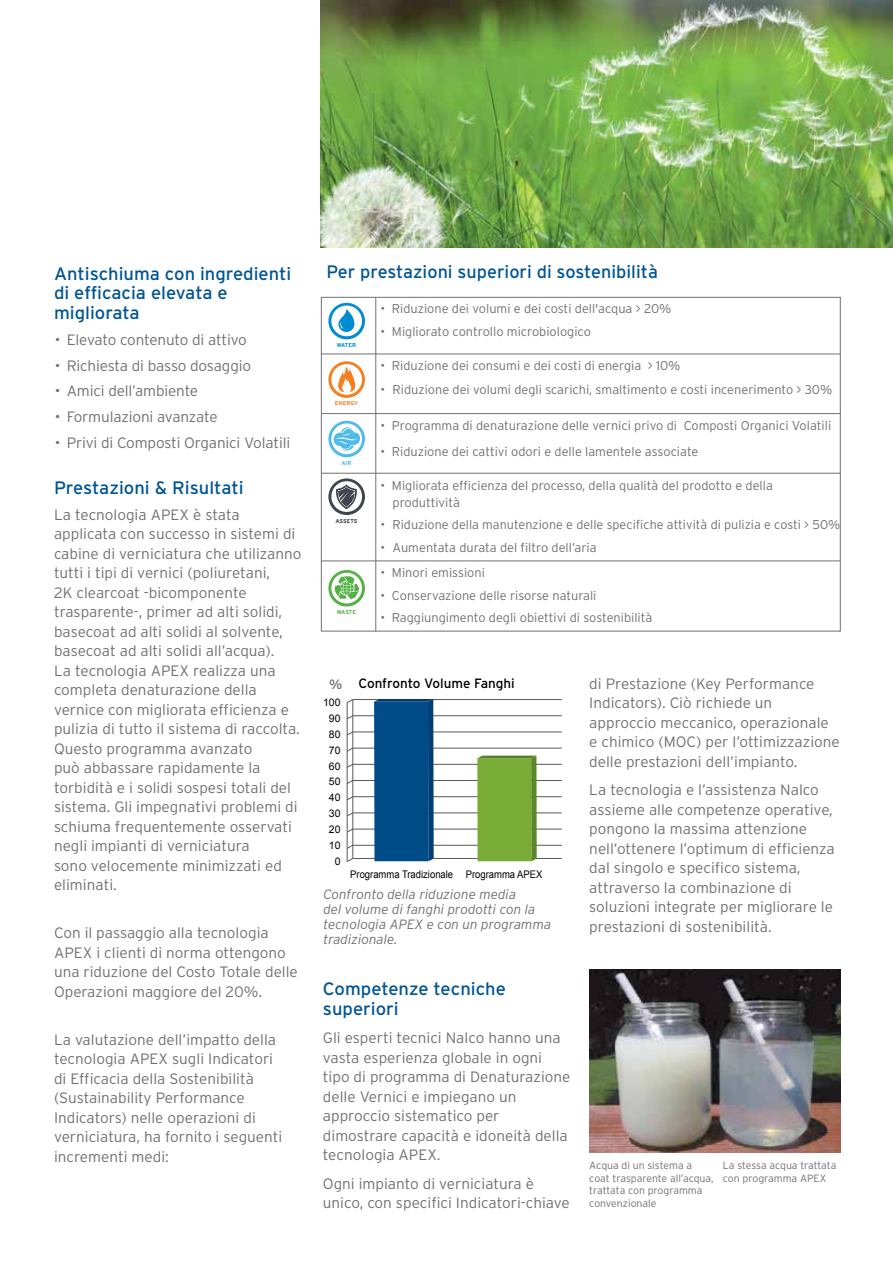
<style>
.page{position:relative;width:893px;height:1263px;background:#fff}
.page>*{position:absolute;margin:0;border:0;box-sizing:border-box;transform-origin:0 0}
.t1{font:18px/19.5px "Interstate";color:#005596}
.t2{font:300 15px/19.5px "Interstate";color:#717073}
.t3{font:italic 300 13.5px/15px "Interstate";color:#717073}
.t4{font:13.5px "Interstate";color:#000}
.t5{font:300 12.75px/16.5px "Interstate";color:#717073}
.t6{font:300 10.5px/12.6px "Interstate";color:#717073}
.t7{font:10.5px "Arial";color:#000;scale:.9 1}
.t8{font:10.5px/15.9px "Arial";color:#000;text-align:right}
.t9{font:700 5.55px "Interstate";color:#f57e20}
.t10{font:700 5.55px "Interstate";letter-spacing:-.015em;color:#3f454f}
.t11{font:700 5.55px "Interstate";letter-spacing:-.035em;color:#008cd2}
.t12{font:700 5.55px "Interstate";letter-spacing:-.025em;color:#55b147}
.t13{font:700 5.55px "Interstate";color:#4ebbeb}
.s1{color:#717073}
</style>
<div class="page">
<svg style="left:328px;top:303px;width:37px;height:36px"></svg>
<hr style="left:375px;top:297px;width:1px;height:334px;background:#717073">
<hr style="left:321px;top:354px;width:519px;height:1px;background:#717073">
<hr style="left:322px;top:413px;width:519px;height:1px;background:#717073">
<hr style="left:322px;top:473px;width:519px;height:1px;background:#717073">
<hr style="left:321px;top:560px;width:519px;height:1px;background:#717073">
<img style="left:321px;top:0;width:572px;height:248px">
<svg style="left:328px;top:361px;width:37px;height:37px"></svg>
<svg style="left:328px;top:421px;width:37px;height:36px"></svg>
<svg style="left:328px;top:478px;width:37px;height:37px"></svg>
<svg style="left:328px;top:570px;width:37px;height:36px"></svg>
<hr style="left:353px;top:858px;width:209px;height:1px;background:#58595b">
<hr style="left:353px;top:845px;width:209px;height:1px;background:#58595b">
<hr style="left:353px;top:829px;width:209px;height:1px;background:#58595b">
<hr style="left:353px;top:813px;width:209px;height:1px;background:#58595b">
<hr style="left:353px;top:796px;width:209px;height:1px;background:#58595b">
<hr style="left:353px;top:780px;width:209px;height:1px;background:#58595b">
<hr style="left:353px;top:764px;width:209px;height:1px;background:#58595b">
<hr style="left:353px;top:748px;width:209px;height:1px;background:#58595b">
<hr style="left:353px;top:732px;width:209px;height:1px;background:#58595b">
<hr style="left:353px;top:715px;width:209px;height:1px;background:#58595b">
<hr style="left:353px;top:699px;width:209px;height:1px;background:#58595b">
<svg style="left:477px;top:756px;width:60px;height:105px;background:#77a938"></svg>
<svg style="left:374px;top:699px;width:60px;height:162px;background:#044d88"></svg>
<hr style="left:347px;top:702px;width:1px;height:159px;background:#58595b">
<hr style="left:353px;top:699px;width:1px;height:159px;background:#58595b">
<svg style="left:346px;top:857px;width:8px;height:5px"></svg>
<svg style="left:346px;top:845px;width:7px;height:4px"></svg>
<svg style="left:346px;top:828px;width:7px;height:5px"></svg>
<svg style="left:346px;top:812px;width:7px;height:4px"></svg>
<svg style="left:346px;top:796px;width:7px;height:4px"></svg>
<svg style="left:346px;top:780px;width:7px;height:4px"></svg>
<svg style="left:346px;top:764px;width:7px;height:4px"></svg>
<svg style="left:346px;top:748px;width:7px;height:4px"></svg>
<svg style="left:346px;top:731px;width:7px;height:4px"></svg>
<svg style="left:346px;top:715px;width:7px;height:4px"></svg>
<svg style="left:346px;top:699px;width:7px;height:4px"></svg>
<img style="left:589px;top:969px;width:251px;height:184px">
<p class="t1" style="left:54px;top:264px;width:239px">Antischiuma con ingredienti di efficacia elevata e migliorata</p>
<p class="t2" style="left:55px;top:330px;width:194px">• Elevato contenuto di attivo</p>
<p class="t2" style="left:55px;top:355px;width:198px">• Richiesta di basso dosaggio</p>
<p class="t2" style="left:55px;top:381px;width:145px">• Amici dell’ambiente</p>
<p class="t2" style="left:55px;top:407px;width:164px">• Formulazioni avanzate</p>
<p class="t2" style="left:55px;top:433px;width:237px">• Privi di Composti Organici Volatili</p>
<p class="t1" style="left:54px;top:477px;width:191px">Prestazioni &amp; Risultati</p>
<p class="t2" style="left:54px;top:504px;width:249px">La tecnologia APEX è stata applicata con successo in sistemi di cabine di verniciatura che utilizanno tutti i tipi di vernici (poliuretani,<br>2K clearcoat -bicomponente trasparente-, primer ad alti solidi, basecoat ad alti solidi al solvente, basecoat ad alti solidi all’acqua).<br>La tecnologia APEX realizza una completa denaturazione della vernice con migliorata efficienza e pulizia di tutto il sistema di raccolta.<br>Questo programma avanzato<br>può abbassare rapidamente la torbidità e i solidi sospesi totali del sistema. Gli impegnativi problemi di schiuma frequentemente osservati negli impianti di verniciatura<br>sono velocemente minimizzati ed eliminati.</p>
<p class="t2" style="left:54px;top:923px;width:245px">Con il passaggio alla tecnologia APEX i clienti di norma ottengono una riduzione del Costo Totale delle Operazioni maggiore del 20%.</p>
<p class="t2" style="left:54px;top:1029px;width:230px">La valutazione dell’impatto della tecnologia APEX sugli Indicatori di Efficacia della Sostenibilità (Sustainability Performance<br>Indicators) nelle operazioni di verniciatura, ha fornito i seguenti incrementi medi:</p>
<p class="t1" style="left:327px;top:262px;width:333px">Per prestazioni superiori di sostenibilità</p>
<p class="t11" style="left:337px;top:342px;width:21px">WATER</p>
<p class="t9" style="left:335px;top:400px;width:25px">ENERGY</p>
<p class="t13" style="left:341px;top:459px;width:12px">AIR</p>
<p class="t10" style="left:335px;top:517px;width:24px">ASSETS</p>
<p class="t12" style="left:337px;top:609px;width:21px">WASTE</p>
<p class="t5" style="left:381px;top:300px;width:292px">• Riduzione dei volumi e dei costi dell'acqua &gt; 20%</p>
<p class="t5" style="left:381px;top:323px;width:212px">• Migliorato controllo microbiologico</p>
<p class="t5" style="left:381px;top:357px;width:301px">• Riduzione dei consumi e dei costi di energia &gt; 10%</p>
<p class="t5" style="left:381px;top:381px;width:453px">• Riduzione dei volumi degli scarichi, smaltimento e costi incenerimento &gt; 30%</p>
<p class="t5" style="left:381px;top:417px;width:452px">• Programma di denaturazione delle vernici privo di Composti Organici Volatili</p>
<p class="t5" style="left:381px;top:443px;width:319px">• Riduzione dei cattivi odori e delle lamentele associate</p>
<p class="t5" style="left:393px;top:477px;width:382px;text-indent:-12px">• Migliorata efficienza del processo, della qualità del prodotto e della produttività</p>
<p class="t5" style="left:381px;top:516px;width:461px">• Riduzione della manutenzione e delle specifiche attività di pulizia e costi &gt; 50%</p>
<p class="t5" style="left:381px;top:539px;width:218px">• Aumentata durata del filtro dell’aria</p>
<p class="t5" style="left:381px;top:564px;width:106px">• Minori emissioni</p>
<p class="t5" style="left:381px;top:587px;width:217px">• Conservazione delle risorse naturali</p>
<p class="t5" style="left:381px;top:609px;width:273px">• Raggiungimento degli obiettivi di sostenibilità</p>
<p class="t4" style="left:329px;top:675px;width:187px"><span class="s1">%</span> Confronto Volume Fanghi</p>
<p class="t8" style="left:323px;top:694px;width:19px">100<br>90<br>80<br>70<br>60<br>50<br>40<br>30<br>20<br>10<br>0</p>
<p class="t7" style="left:350px;top:868px;width:215px">Programma Tradizionale Programma APEX</p>
<p class="t3" style="left:323px;top:887px;width:229px">Confronto della riduzione media<br>del volume di fanghi prodotti con la tecnologia APEX e con un programma tradizionale.</p>
<p class="t1" style="left:323px;top:979px;width:184px">Competenze tecniche superiori</p>
<p class="t2" style="left:323px;top:1028px;width:249px">Gli esperti tecnici Nalco hanno una vasta esperienza globale in ogni tipo di programma di Denaturazione delle Vernici e impiegano un approccio sistematico per dimostrare capacità e idoneità della tecnologia APEX.</p>
<p class="t2" style="left:323px;top:1173px;width:248px">Ogni impianto di verniciatura è unico, con specifici Indicatori-chiave</p>
<p class="t2" style="left:589px;top:673px;width:252px">di Prestazione (Key Performance Indicators). Ciò richiede un approccio meccanico, operazionale e chimico (MOC) per l’ottimizzazione delle prestazioni dell’impianto.</p>
<p class="t2" style="left:589px;top:780px;width:247px">La tecnologia e l’assistenza Nalco assieme alle competenze operative, pongono la massima attenzione nell’ottenere l’optimum di efficienza dal singolo e specifico sistema, attraverso la combinazione di soluzioni integrate per migliorare le prestazioni di sostenibilità.</p>
<p class="t6" style="left:589px;top:1159px;width:126px">Acqua di un sistema a coat trasparente all’acqua, trattata con programma convenzionale</p>
<p class="t6" style="left:723px;top:1159px;width:115px">La stessa acqua trattata con programma APEX</p>
</div>
